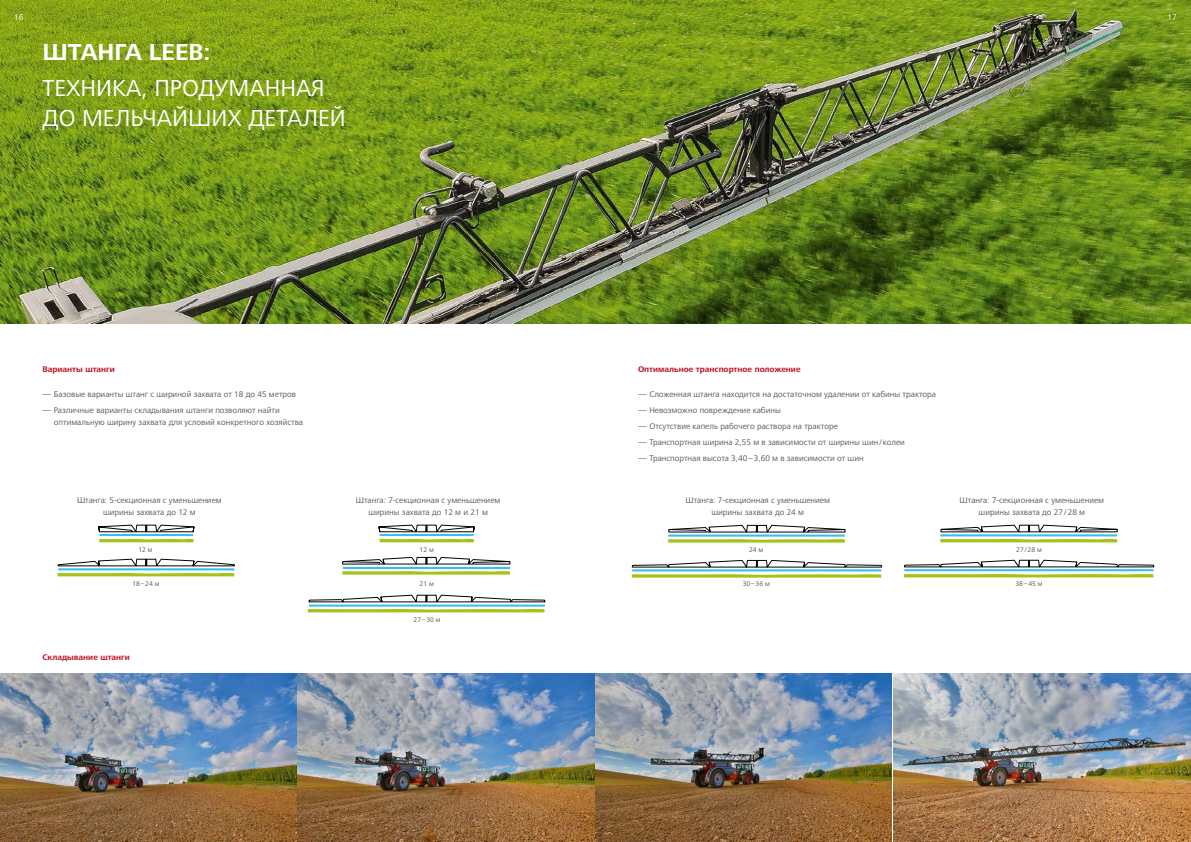
<style>
.page{position:relative;width:1191px;height:842px;background:#fff}
.page>*{position:absolute;margin:0;border:0;box-sizing:border-box;transform-origin:0 0}
.t1{font:24px/30px "Frutiger Next LTW1 G";color:#fff}
.t2{font:700 24px "Frutiger Next LTW1 G";color:#fff}
.t3{font:8.5px/16px "Frutiger Next LTW1 G";color:#555756;text-align:center}
.t4{font:700 8.5px "Frutiger Next LTW1 G";color:#c11123}
.t5{font:8.5px "Frutiger Next LTW1 G";color:#fff}
.t6{font:7px "Frutiger Next LTW1 G";color:#555756}
</style>
<div class="page">
<img style="left:0;top:673px;width:296px;height:169px">
<img style="left:298px;top:673px;width:593px;height:169px">
<img style="left:0;top:0;width:1191px;height:323px">
<svg style="left:378px;top:524px;width:97px;height:9px"></svg>
<svg style="left:379px;top:539px;width:95px;height:3px"></svg>
<svg style="left:342px;top:557px;width:168px;height:8px"></svg>
<svg style="left:342px;top:571px;width:168px;height:4px"></svg>
<svg style="left:308px;top:609px;width:236px;height:3px"></svg>
<svg style="left:308px;top:595px;width:237px;height:8px"></svg>
<hr style="left:380px;top:534px;width:93px;height:2px;background:#37beed">
<hr style="left:343px;top:567px;width:167px;height:2px;background:#37beed">
<hr style="left:309px;top:604px;width:236px;height:3px;background:#37beed">
<svg style="left:98px;top:524px;width:97px;height:9px"></svg>
<svg style="left:99px;top:539px;width:94px;height:3px"></svg>
<svg style="left:58px;top:559px;width:177px;height:8px"></svg>
<svg style="left:58px;top:573px;width:176px;height:3px"></svg>
<hr style="left:99px;top:534px;width:94px;height:2px;background:#37beed">
<hr style="left:58px;top:568px;width:176px;height:2px;background:#37beed">
<svg style="left:940px;top:525px;width:177px;height:8px"></svg>
<svg style="left:940px;top:539px;width:177px;height:3px"></svg>
<svg style="left:904px;top:574px;width:249px;height:3px"></svg>
<svg style="left:903px;top:560px;width:251px;height:8px"></svg>
<hr style="left:940px;top:534px;width:177px;height:2px;background:#37beed">
<hr style="left:904px;top:569px;width:249px;height:2px;background:#37beed">
<svg style="left:668px;top:525px;width:177px;height:8px"></svg>
<svg style="left:668px;top:539px;width:177px;height:4px"></svg>
<svg style="left:632px;top:574px;width:249px;height:4px"></svg>
<svg style="left:631px;top:560px;width:251px;height:8px"></svg>
<hr style="left:668px;top:534px;width:177px;height:3px;background:#37beed">
<hr style="left:632px;top:569px;width:249px;height:2px;background:#37beed">
<img style="left:893px;top:673px;width:298px;height:169px">
<p class="t5" style="left:14px;top:13px;width:11px">16</p>
<h1 class="t2" style="left:43px;top:38px;width:169px">ШТАНГА LEEB:</h1>
<h1 class="t1" style="left:43px;top:73px;width:305px">ТЕХНИКА, ПРОДУМАННАЯ<br>ДО МЕЛЬЧАЙШИХ ДЕТАЛЕЙ</h1>
<p class="t4" style="left:43px;top:364px;width:74px">Варианты штанги</p>
<p class="t3" style="left:43px;top:386px;width:255px;text-align:left">― Базовые варианты штанг с шириной захвата от 18 до 45 метров ― Различные варианты складывания штанги позволяют найти</p>
<p class="t3" style="left:54px;top:414px;width:251px">оптимальную ширину захвата для условий конкретного хозяйства</p>
<p class="t3" style="left:77px;top:494px;width:146px;line-height:12px">Штанга: 5-секционная с уменьшением ширины захвата до 12 м</p>
<p class="t3" style="left:356px;top:494px;width:146px;line-height:12px">Штанга: 7-секционная с уменьшением ширины захвата до 12 м и 21 м</p>
<p class="t6" style="left:138px;top:546px;width:16px">12 м</p>
<p class="t6" style="left:132px;top:580px;width:29px">18–24 м</p>
<p class="t4" style="left:43px;top:652px;width:89px">Складывание штанги</p>
<p class="t6" style="left:419px;top:545px;width:16px">12 м</p>
<p class="t6" style="left:419px;top:580px;width:16px">21 м</p>
<p class="t6" style="left:413px;top:616px;width:29px">27–30 м</p>
<p class="t5" style="left:1167px;top:13px;width:11px">17</p>
<p class="t4" style="left:638px;top:364px;width:164px">Оптимальное транспортное положение</p>
<p class="t3" style="left:638px;top:386px;width:299px;text-align:left">― Сложенная штанга находится на достаточном удалении от кабины трактора ― Невозможно повреждение кабины<br>― Отсутствие капель рабочего раствора на тракторе<br>― Транспортная ширина 2,55 м в зависимости от ширины шин/ колеи<br>― Транспортная высота 3,40–3,60 м в зависимости от шин</p>
<p class="t3" style="left:685px;top:494px;width:146px;line-height:12px">Штанга: 7-секционная с уменьшением ширины захвата до 24 м</p>
<p class="t6" style="left:749px;top:546px;width:16px">24 м</p>
<p class="t6" style="left:742px;top:580px;width:29px">30–36 м</p>
<p class="t3" style="left:959px;top:494px;width:146px;line-height:12px">Штанга: 7-секционная с уменьшением ширины захвата до 27/28 м</p>
<p class="t6" style="left:1016px;top:545px;width:27px">27/28 м</p>
<p class="t6" style="left:1015px;top:579px;width:29px">38–45 м</p>
</div>
